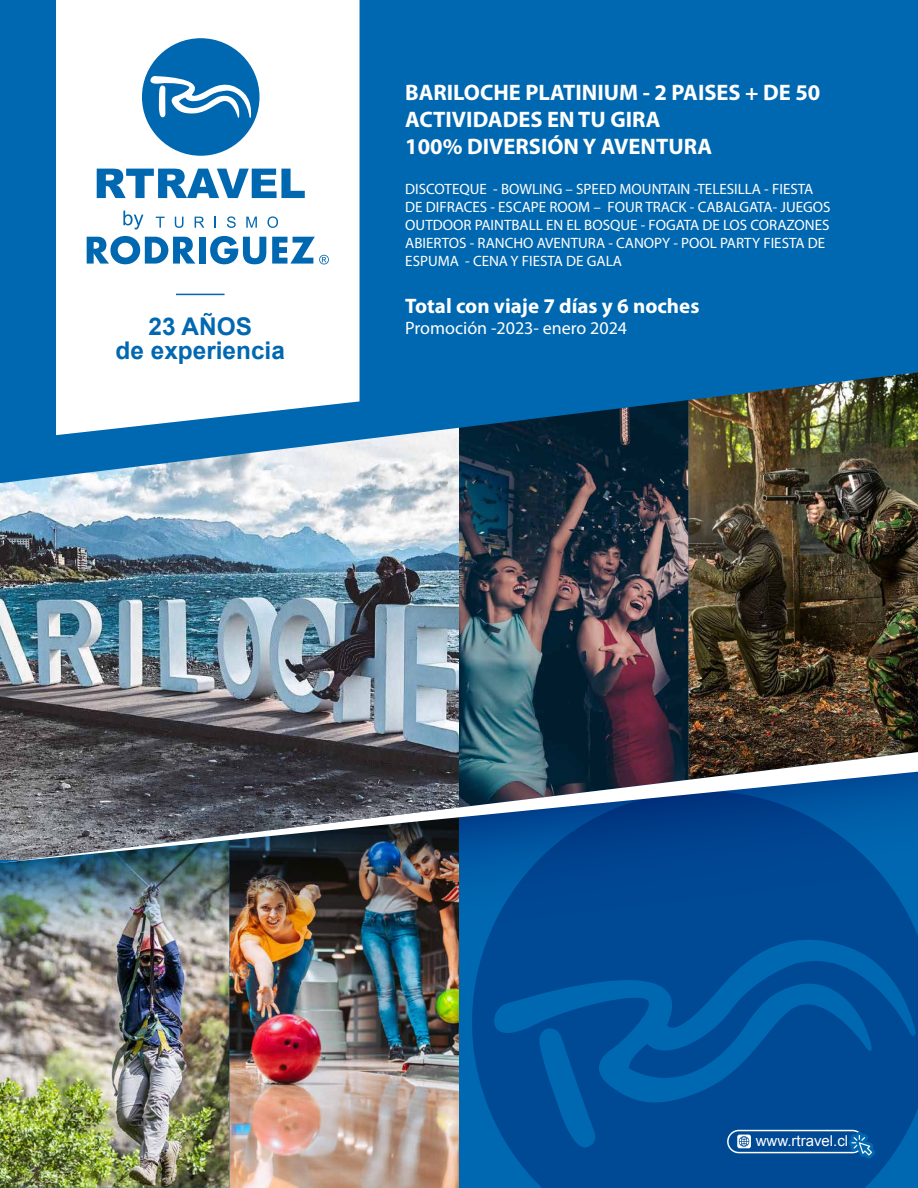
<style>
.page{position:relative;width:918px;height:1188px;background:#0068b1}
.page>*{position:absolute;margin:0;border:0;box-sizing:border-box;transform-origin:0 0}
.t1{font:700 24.45px/24.8px "Arial";color:#0068b1;text-align:center}
.t2{font:700 22.5px/27px "Myriad Pro";color:#fff}
.t3{font:700 21px "Myriad Pro";color:#fff}
.t4{font:18px "Myriad Pro";color:#fff}
.t5{font:15px/18px "Myriad Pro";color:#fff}
.t6{font:15px "Arial";color:#fff}
</style>
<div class="page">
<div style="left:56px;top:0;width:304px;height:428px;background:#fff"></div>
<svg style="left:142px;top:38px;width:118px;height:118px"></svg>
<svg style="left:97px;top:169px;width:208px;height:29px"></svg>
<svg style="left:87px;top:236px;width:108px;height:28px"></svg>
<div style="left:199px;top:237px;width:7px;height:27px;background:#0068b1"></div>
<svg style="left:210px;top:236px;width:56px;height:28px"></svg>
<svg style="left:123px;top:211px;width:20px;height:18px"></svg>
<svg style="left:156px;top:217px;width:9px;height:11px"></svg>
<svg style="left:175px;top:217px;width:8px;height:11px"></svg>
<svg style="left:195px;top:217px;width:9px;height:11px"></svg>
<svg style="left:227px;top:216px;width:9px;height:12px"></svg>
<svg style="left:246px;top:217px;width:11px;height:11px"></svg>
<svg style="left:267px;top:216px;width:11px;height:12px"></svg>
<svg style="left:272px;top:237px;width:57px;height:27px"></svg>
<hr style="left:176px;top:294px;width:49px;height:1px;background:#0068b1">
<svg style="left:472px;top:983px;width:446px;height:205px;fill:#004995"></svg>
<svg style="left:737px;top:1135px;width:14px;height:13px"></svg>
<div style="left:727px;top:1130px;width:137px;height:23px;border:2px solid #fff;border-radius:11px"></div>
<svg style="left:849px;top:1132px;width:26px;height:27px"></svg>
<img style="left:0;top:428px;width:459px;height:324px">
<img style="left:0;top:983px;width:230px;height:205px">
<img style="left:230px;top:983px;width:229px;height:205px">
<img style="left:0;top:863px;width:918px;height:120px">
<img style="left:459px;top:400px;width:229px;height:352px">
<img style="left:688px;top:372px;width:230px;height:380px">
<img style="left:0;top:752px;width:918px;height:111px">
<h1 class="t1" style="left:116px;top:314px;width:171px">23 AÑOS<br>de experiencia</h1>
<h2 class="t2" style="left:405px;top:79px;width:417px">BARILOCHE PLATINIUM - 2 PAISES + DE 50<br>ACTIVIDADES EN TU GIRA<br>100% DIVERSIÓN Y AVENTURA</h2>
<p class="t5" style="left:405px;top:180px;width:427px">DISCOTEQUE - BOWLING – SPEED MOUNTAIN -TELESILLA - FIESTA DE DIFRACES - ESCAPE ROOM – FOUR TRACK - CABALGATA- JUEGOS OUTDOOR PAINTBALL EN EL BOSQUE - FOGATA DE LOS CORAZONES ABIERTOS - RANCHO AVENTURA - CANOPY - POOL PARTY FIESTA DE ESPUMA - CENA Y FIESTA DE GALA</p>
<h3 class="t3" style="left:405px;top:294px;width:296px">Total con viaje 7 días y 6 noches</h3>
<p class="t4" style="left:405px;top:318px;width:223px">Promoción -2023- enero 2024</p>
<p class="t6" style="left:756px;top:1131px;width:94px">www.rtravel.cl</p>
</div>
